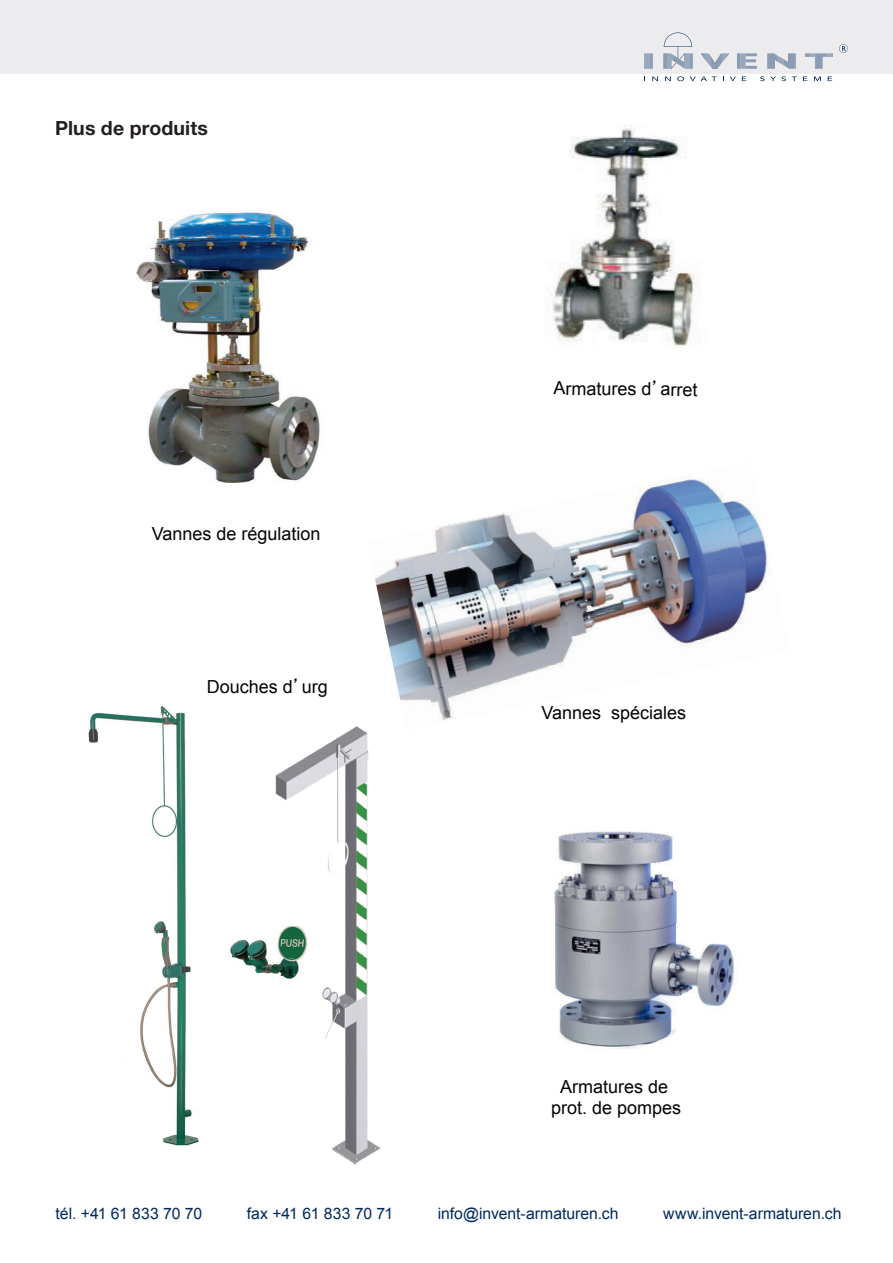
<style>
.page{position:relative;width:893px;height:1263px;background:#fff}
.page>*{position:absolute;margin:0;border:0;box-sizing:border-box;transform-origin:0 0}
.t1{font:700 19.5px "Helvetica Neue LT Pro";letter-spacing:.01em;color:#231f20}
.t2{font:18px/21px "Arial";color:#030505;text-align:center}
.t3{font:15.75px "Arial";color:#00295d}
.s1{font-family:"MS P Gothic"}
</style>
<div class="page">
<img style="left:136px;top:212px;width:184px;height:271px">
<img style="left:375px;top:477px;width:393px;height:235px">
<img style="left:88px;top:706px;width:81px;height:378px">
<img style="left:551px;top:125px;width:149px;height:223px">
<img style="left:162px;top:712px;width:292px;height:453px">
<img style="left:230px;top:927px;width:79px;height:52px">
<img style="left:554px;top:831px;width:181px;height:218px">
<div style="left:0;top:0;width:893px;height:73px;background:#ececee"></div>
<svg style="left:839px;top:44px;width:9px;height:9px"></svg>
<svg style="left:645px;top:33px;width:187px;height:36px"></svg>
<svg style="left:652px;top:77px;width:6px;height:4px"></svg>
<svg style="left:665px;top:77px;width:6px;height:4px"></svg>
<svg style="left:677px;top:76px;width:7px;height:5px"></svg>
<svg style="left:690px;top:77px;width:27px;height:4px"></svg>
<svg style="left:730px;top:77px;width:6px;height:4px"></svg>
<svg style="left:742px;top:77px;width:4px;height:4px"></svg>
<svg style="left:760px;top:76px;width:4px;height:5px"></svg>
<svg style="left:770px;top:76px;width:16px;height:5px"></svg>
<svg style="left:803px;top:77px;width:4px;height:4px"></svg>
<svg style="left:814px;top:77px;width:7px;height:4px"></svg>
<svg style="left:828px;top:77px;width:4px;height:4px"></svg>
<p class="t1" style="left:55px;top:116px;width:154px">Plus de produits</p>
<p class="t2" style="left:152px;top:523px;width:170px">Vannes de régulation</p>
<p class="t2" style="left:207px;top:677px;width:123px">Douches d<span class="s1">’</span>urg</p>
<p class="t2" style="left:554px;top:377px;width:146px;rotate:1deg">Armatures d<span class="s1">’</span>arret</p>
<p class="t2" style="left:541px;top:702px;width:146px">Vannes spéciales</p>
<p class="t2" style="left:551px;top:1076px;width:132px">Armatures de prot. de pompes</p>
<p class="t3" style="left:56px;top:1203px;width:148px">tél. +41 61 833 70 70</p>
<p class="t3" style="left:247px;top:1203px;width:148px">fax +41 61 833 70 71</p>
<p class="t3" style="left:438px;top:1203px;width:182px">info@invent-armaturen.ch</p>
<p class="t3" style="left:663px;top:1203px;width:180px">www.invent-armaturen.ch</p>
</div>
